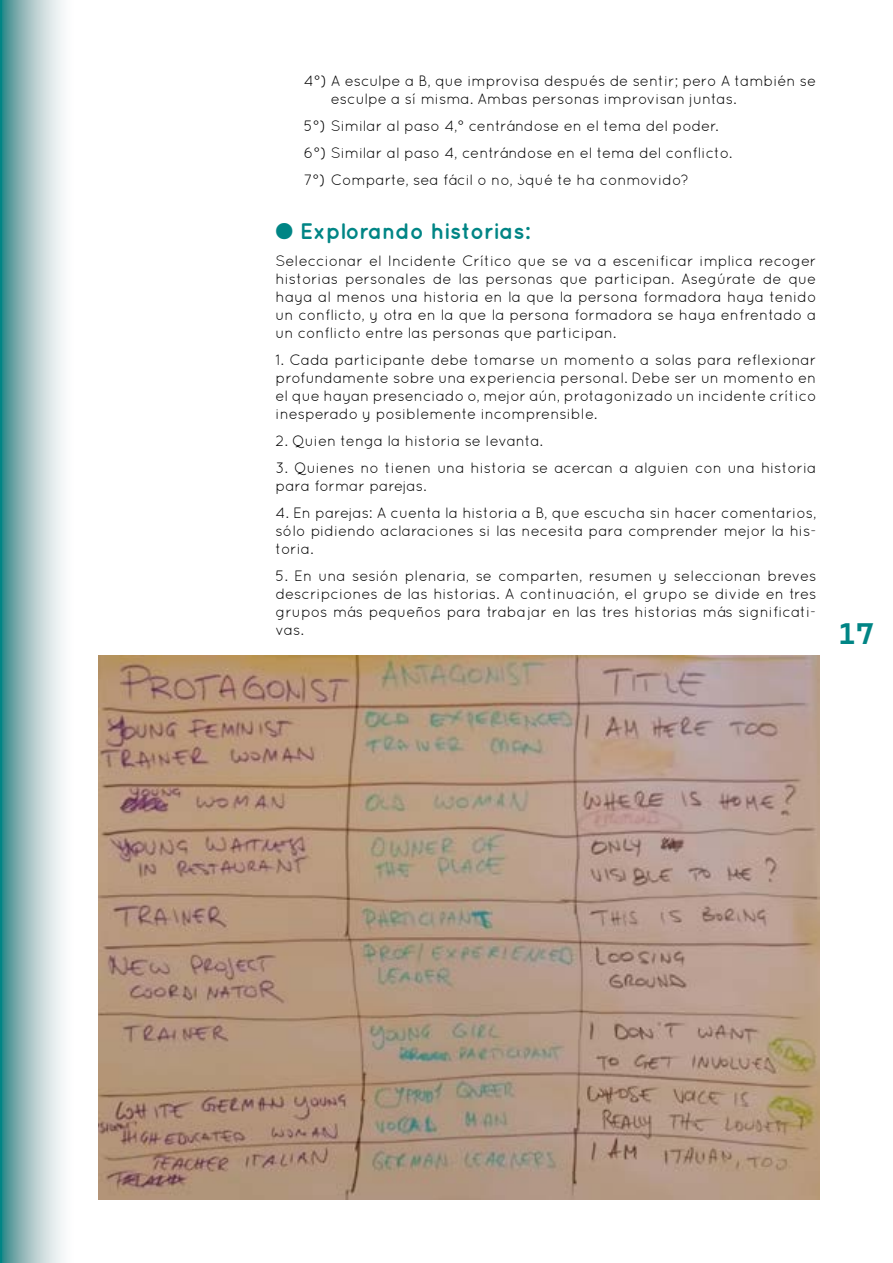
<style>
.page{position:relative;width:893px;height:1263px;background:#fff}
.page>*{position:absolute;margin:0;border:0;box-sizing:border-box;transform-origin:0 0}
.t1{font:700 30px "Cascadia Mono";color:#008585}
.t2{font:700 22.5px "Quicksand";letter-spacing:-.005em;color:#008585}
.t3{font:15px/18px "Quicksand";letter-spacing:-.005em;color:#000;text-align:justify}
.s1{font-family:"Atyp Display";font-weight:600}
</style>
<div class="page">
<svg style="left:1px;top:0;width:62px;height:1263px;background:#a3c5c6"></svg>
<hr style="left:0;top:0;width:1px;height:1263px;background:#008585">
<img style="left:98px;top:655px;width:721px;height:544px">
<p class="t3" style="left:331px;top:71px;width:487px;text-indent:-27px">4°) A esculpe a B, que improvisa después de sentir; pero A también se esculpe a sí misma. Ambas personas improvisan juntas.</p>
<p class="t3" style="left:304px;top:112px;width:430px;line-height:27px;text-align:left">5°) Similar al paso 4,° centrándose en el tema del poder.<br>6°) Similar al paso 4, centrándose en el tema del conflicto.<br>7°) Comparte, sea fácil o no, ¿qué te ha conmovido?</p>
<h2 class="t2" style="left:276px;top:217px;width:256px"><span class="s1">●</span> Explorando historias:</h2>
<p class="t3" style="left:276px;top:251px;width:542px">Seleccionar el Incidente Crítico que se va a escenificar implica recoger historias personales de las personas que participan. Asegúrate de que haya al menos una historia en la que la persona formadora haya tenido un conflicto, y otra en la que la persona formadora se haya enfrentado a un conflicto entre las personas que participan.</p>
<p class="t3" style="left:276px;top:350px;width:542px">1. Cada participante debe tomarse un momento a solas para reflexionar profundamente sobre una experiencia personal. Debe ser un momento en el que hayan presenciado o, mejor aún, protagonizado un incidente crítico inesperado y posiblemente incomprensible.</p>
<p class="t3" style="left:276px;top:431px;width:269px">2. Quien tenga la historia se levanta.</p>
<p class="t3" style="left:276px;top:458px;width:542px">3. Quienes no tienen una historia se acercan a alguien con una historia para formar parejas.</p>
<p class="t3" style="left:276px;top:503px;width:542px">4. En parejas: A cuenta la historia a B, que escucha sin hacer comentarios, sólo pidiendo aclaraciones si las necesita para comprender mejor la his&shy;toria.</p>
<p class="t3" style="left:276px;top:566px;width:542px">5. En una sesión plenaria, se comparten, resumen y seleccionan breves descripciones de las historias. A continuación, el grupo se divide en tres grupos más pequeños para trabajar en las tres historias más significati&shy;vas.</p>
<h1 class="t1" style="left:838px;top:610px;width:37px">17</h1>
</div>
